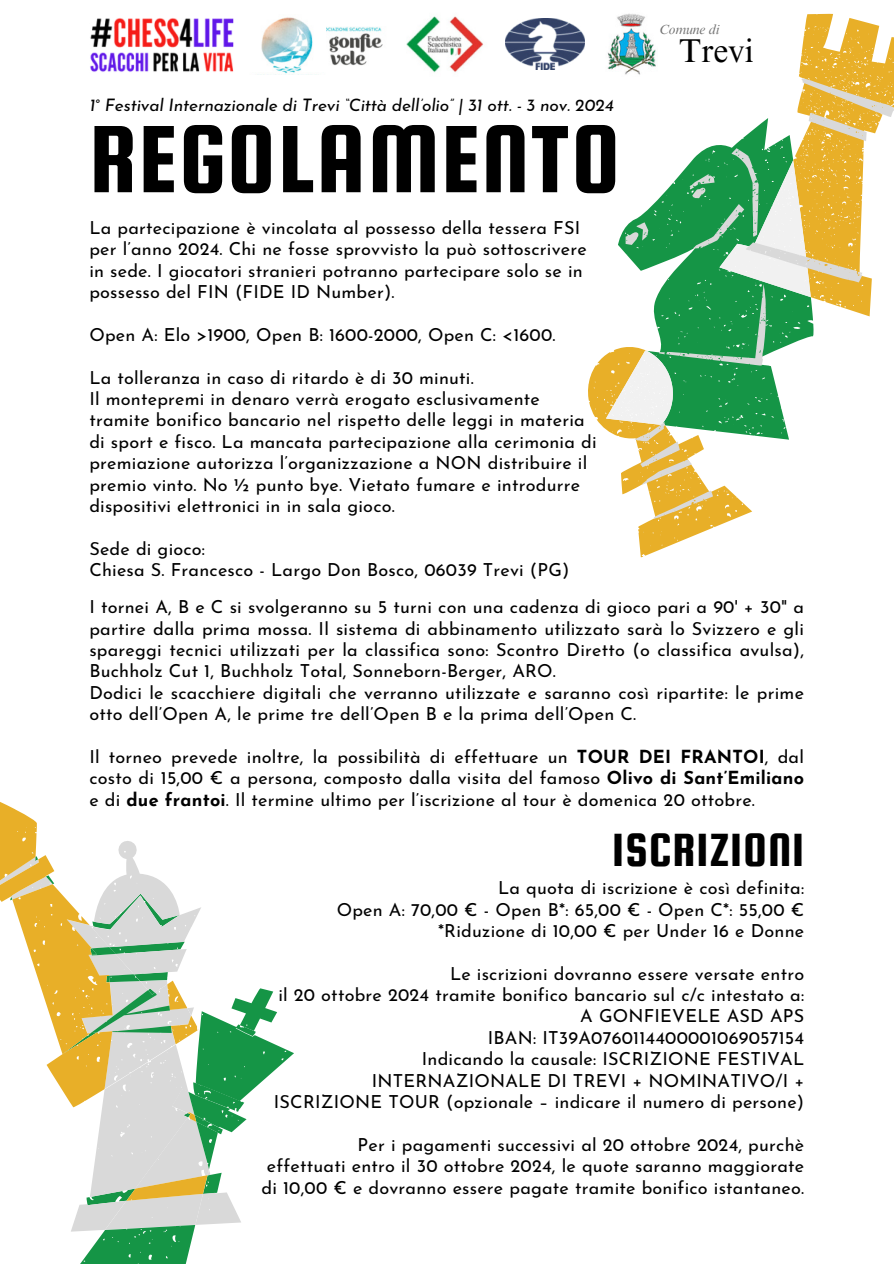
<style>
.page{position:relative;width:894px;height:1264px;background:#fff}
.page>*{position:absolute;margin:0;border:0;box-sizing:border-box;transform-origin:0 0}
.t1{font:102.3px "Squada One";letter-spacing:.015em;color:#000}
.t2{font:49.8px "Squada One";letter-spacing:.015em;color:#000}
.t3{font:33px "Times NRMT Pro";color:#000}
.t4{font:18px/21.3px "Josefin Sans";letter-spacing:.01em;color:#000}
.t5{font:italic 17.25px "Josefin Sans";letter-spacing:-.01em;color:#000}
.t6{font:italic 13.5px "Times NRMT Pro";color:#737373}
.s1{font-weight:700}
</style>
<div class="page">
<svg style="left:588px;top:14px;width:305px;height:543px"></svg>
<svg style="left:606px;top:160px;width:19px;height:265px"></svg>
<svg style="left:625px;top:78px;width:268px;height:440px"></svg>
<svg style="left:0;top:802px;width:71px;height:145px;fill:#e8af28"></svg>
<svg style="left:27px;top:947px;width:267px;height:316px"></svg>
<svg style="left:71px;top:841px;width:170px;height:390px"></svg>
<img style="left:90px;top:18px;width:144px;height:54px">
<img style="left:406px;top:16px;width:78px;height:57px">
<img style="left:505px;top:18px;width:79px;height:51px">
<img style="left:605px;top:13px;width:52px;height:63px">
<img style="left:326px;top:27px;width:57px;height:39px">
<img style="left:261px;top:17px;width:52px;height:57px">
<p class="t5" style="left:89px;top:91px;width:526px">1° Festival Internazionale di Trevi “Città dell’olio” | 31 ott. - 3 nov. 2024</p>
<h1 class="t1" style="left:89px;top:104px;width:532px">REGOLAMENTO</h1>
<p class="t4" style="left:89px;top:215px;width:499px">La partecipazione è vincolata al possesso della tessera FSI per l’anno 2024. Chi ne fosse sprovvisto la può sottoscrivere in sede. I giocatori stranieri potranno partecipare solo se in possesso del FIN (FIDE ID Number).</p>
<p class="t4" style="left:89px;top:322px;width:467px">Open A: Elo &gt;1900, Open B: 1600-2000, Open C: &lt;1600.</p>
<p class="t4" style="left:89px;top:364px;width:508px">La tolleranza in caso di ritardo è di 30 minuti.<br>Il montepremi in denaro verrà erogato esclusivamente tramite bonifico bancario nel rispetto delle leggi in materia di sport e fisco. La mancata partecipazione alla cerimonia di premiazione autorizza l’organizzazione a NON distribuire il premio vinto. No ½ punto bye. Vietato fumare e introdurre dispositivi elettronici in in sala gioco.</p>
<p class="t4" style="left:89px;top:535px;width:481px">Sede di gioco:<br>Chiesa S. Francesco - Largo Don Bosco, 06039 Trevi (PG)</p>
<p class="t6" style="left:659px;top:21px;width:62px">Comune di</p>
<h3 class="t3" style="left:679px;top:31px;width:76px">Trevi</h3>
<p class="t4" style="left:89px;top:594px;width:716px">I tornei A, B e C si svolgeranno su 5 turni con una cadenza di gioco pari a 90' + 30" a partire dalla prima mossa. Il sistema di abbinamento utilizzato sarà lo Svizzero e gli spareggi tecnici utilizzati per la classifica sono: Scontro Diretto (o classifica avulsa), Buchholz Cut 1, Buchholz Total, Sonneborn-Berger, ARO.<br>Dodici le scacchiere digitali che verranno utilizzate e saranno così ripartite: le prime otto dell’Open A, le prime tre dell’Open B e la prima dell’Open C.</p>
<p class="t4" style="left:89px;top:743px;width:716px;text-align:justify">Il torneo prevede inoltre, la possibilità di effettuare un <span class="s1">TOUR DEI FRANTOI</span>, dal costo di 15,00 € a persona, composto dalla visita del famoso <span class="s1">Olivo di Sant’Emiliano </span>e di <span class="s1">due frantoi</span>. Il termine ultimo per l’iscrizione al tour è domenica 20 ottobre.</p>
<h2 class="t2" style="left:612px;top:823px;width:193px">ISCRIZIONI</h2>
<p class="t4" style="left:336px;top:875px;width:469px;text-align:right">La quota di iscrizione è così definita:<br>Open A: 70,00 € - Open B*: 65,00 € - Open C*: 55,00 € *Riduzione di 10,00 € per Under 16 e Donne</p>
<p class="t4" style="left:274px;top:960px;width:531px;text-align:right">Le iscrizioni dovranno essere versate entro<br>il 20 ottobre 2024 tramite bonifico bancario sul c/c intestato a:<br>A GONFIEVELE ASD APS<br>IBAN: IT39A0760114400001069057154<br>Indicando la causale: ISCRIZIONE FESTIVAL INTERNAZIONALE DI TREVI + NOMINATIVO/I + ISCRIZIONE TOUR (opzionale – indicare il numero di persone)</p>
<p class="t4" style="left:261px;top:1131px;width:544px;text-align:justify;text-indent:96px">Per i pagamenti successivi al 20 ottobre 2024, purchè effettuati entro il 30 ottobre 2024, le quote saranno maggiorate di 10,00 € e dovranno essere pagate tramite bonifico istantaneo.</p>
</div>
